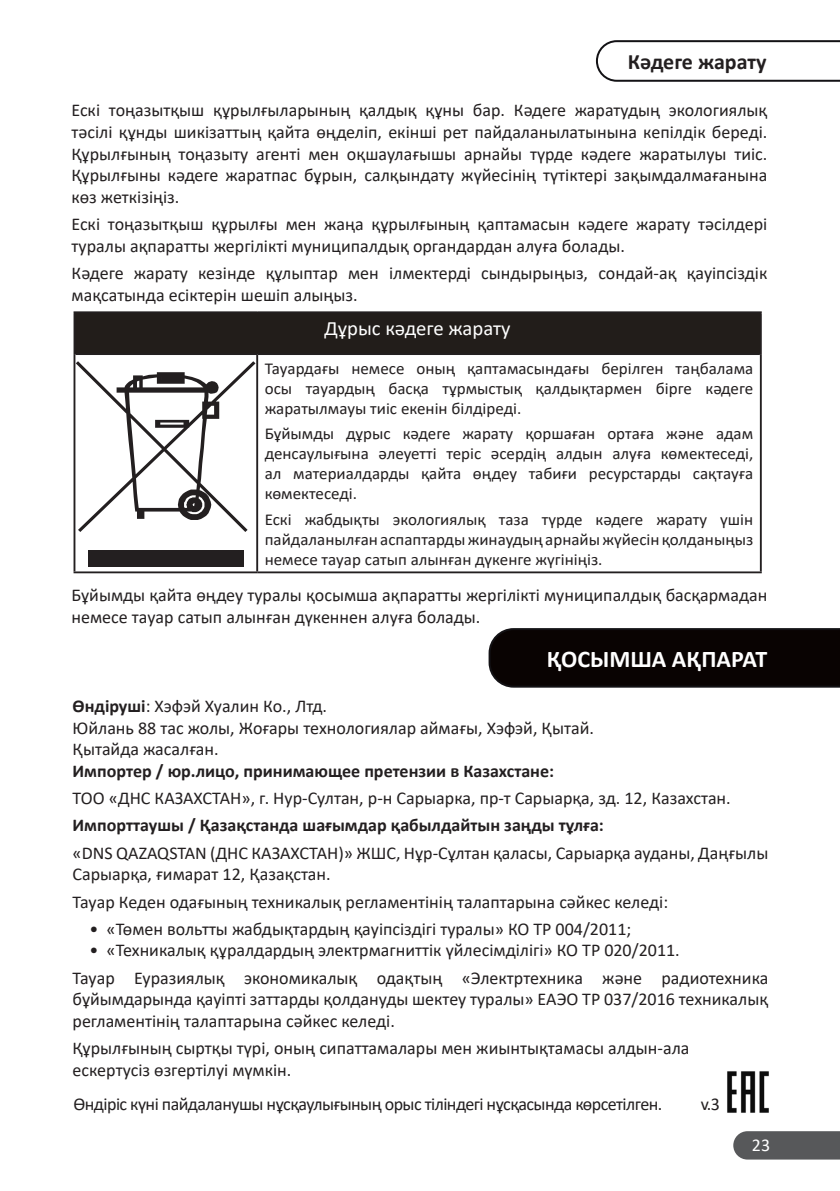
<style>
.page{position:relative;width:840px;height:1191px;background:#fff}
.page>*{position:absolute;margin:0;border:0;box-sizing:border-box;transform-origin:0 0}
.Заголовок_раздела{font:700 24px "Calibri";color:#fff}
.Подзаголовок{font:700 22px "Calibri";color:#231f20}
.t1{font:20.4px "Calibri";color:#fff}
.t2{font:18px/21.6px "Calibri";color:#231f20}
.t3{font:700 18px "Calibri";color:#231f20}
.t4{font:18px "Calibri";letter-spacing:-.03em;color:#231f20}
.t5{font:18px "Calibri";color:#fff}
.t6{font:16.6px/20px "Calibri";color:#231f20;text-align:justify}
.s1{font-weight:700}
</style>
<div class="page">
<div style="left:733px;top:1131px;width:106px;height:28px;background:#57585a"></div>
<div style="left:488px;top:628px;width:351px;height:59px;background:#090302"></div>
<div style="left:74px;top:312px;width:686px;height:42px;background:#221d1a"></div>
<hr style="left:73px;top:311px;width:184px;height:2px;background:#231f20">
<hr style="left:257px;top:311px;width:504px;height:2px;background:#231f20">
<hr style="left:75px;top:353px;width:182px;height:2px;background:#231f20">
<hr style="left:257px;top:353px;width:502px;height:2px;background:#231f20">
<hr style="left:73px;top:571px;width:184px;height:2px;background:#231f20">
<hr style="left:257px;top:571px;width:504px;height:2px;background:#231f20">
<hr style="left:73px;top:313px;width:2px;height:41px;background:#231f20">
<hr style="left:759px;top:313px;width:2px;height:41px;background:#231f20">
<hr style="left:73px;top:354px;width:2px;height:217px;background:#231f20">
<hr style="left:256px;top:355px;width:2px;height:216px;background:#231f20">
<hr style="left:759px;top:354px;width:2px;height:217px;background:#231f20">
<div style="left:88px;top:549px;width:155px;height:17px;background:#231f20"></div>
<svg style="left:76px;top:361px;width:179px;height:171px"></svg>
<svg style="left:595px;top:40px;width:244px;height:42px"></svg>
<img style="left:727px;top:1071px;width:41px;height:42px">
<p class="Подзаголовок" style="left:627px;top:46px;width:140px">Кәдеге жарату</p>
<p class="t2" style="left:72px;top:99px;width:697px;text-align:justify">Ескі тоңазытқыш құрылғыларының қалдық құны бар. Кәдеге жаратудың экологиялық тәсілі құнды шикізаттың қайта өңделіп, екінші рет пайдаланылатынына кепілдік береді.<br>Құрылғының тоңазыту агенті мен оқшаулағышы арнайы түрде кәдеге жаратылуы тиіс.<br>Құрылғыны кәдеге жаратпас бұрын, салқындату жүйесінің түтіктері зақымдалмағанына көз жеткізіңіз.</p>
<p class="t2" style="left:72px;top:213px;width:697px">Ескі тоңазытқыш құрылғы мен жаңа құрылғының қаптамасын кәдеге жарату тәсілдері туралы ақпаратты жергілікті муниципалдық органдардан алуға болады.</p>
<p class="t2" style="left:72px;top:262px;width:697px">Кәдеге жарату кезінде құлыптар мен ілмектерді сындырыңыз, сондай-ақ қауіпсіздік мақсатында есіктерін шешіп алыңыз.</p>
<p class="t1" style="left:324px;top:314px;width:187px">Дұрыс кәдеге жарату</p>
<p class="t6" style="left:264px;top:358px;width:489px">Тауардағы немесе оның қаптамасындағы берілген таңбалама осы тауардың басқа тұрмыстық қалдықтармен бірге кәдеге жаратылмауы тиіс екенін білдіреді.</p>
<p class="t6" style="left:264px;top:423px;width:489px">Бұйымды дұрыс кәдеге жарату қоршаған ортаға және адам денсаулығына әлеуетті теріс әсердің алдын алуға көмектеседі, ал материалдарды қайта өңдеу табиғи ресурстарды сақтауға көмектеседі.</p>
<p class="t6" style="left:264px;top:509px;width:489px">Ескі жабдықты экологиялық таза түрде кәдеге жарату үшін пайдаланылған аспаптарды жинаудың арнайы жүйесін қолданыңыз немесе тауар сатып алынған дүкенге жүгініңіз.</p>
<p class="t2" style="left:72px;top:584px;width:697px">Бұйымды қайта өңдеу туралы қосымша ақпаратты жергілікті муниципалдық басқармадан немесе тауар сатып алынған дүкеннен алуға болады.</p>
<p class="Заголовок_раздела" style="left:546px;top:641px;width:222px">ҚОСЫМША АҚПАРАТ</p>
<p class="t2" style="left:72px;top:695px;width:256px"><span class="s1">Өндіруші</span>: Хэфэй Хуалин Ко., Лтд.</p>
<p class="t2" style="left:72px;top:716px;width:522px">Юйлань 88 тас жолы, Жоғары технологиялар аймағы, Хэфэй, Қытай.<br>Қытайда жасалған.</p>
<p class="t3" style="left:72px;top:758px;width:483px">Импортер / юр.лицо, принимающее претензии в Казахстане:</p>
<p class="t2" style="left:72px;top:787px;width:659px">ТОО «ДНС КАЗАХСТАН», г. Нур-Султан, р-н Сарыарка, пр-т Сарыарқа, зд. 12, Казахстан.</p>
<p class="t3" style="left:72px;top:812px;width:532px">Импорттаушы / Қазақстанда шағымдар қабылдайтын заңды тұлға:</p>
<p class="t2" style="left:72px;top:841px;width:697px">«DNS QAZAQSTAN (ДНС КАЗАХСТАН)» ЖШС, Нұр-Сұлтан қаласы, Сарыарқа ауданы, Даңғылы<br>Сарыарқа, ғимарат 12, Қазақстан.</p>
<p class="t2" style="left:72px;top:890px;width:597px">Тауар Кеден одағының техникалық регламентінің талаптарына сәйкес келеді:</p>
<p class="t2" style="left:89px;top:917px;width:543px">• «Төмен вольтты жабдықтардың қауіпсіздігі туралы» КО ТР 004/2011;</p>
<p class="t2" style="left:89px;top:939px;width:591px">• «Техникалық құралдардың электрмагниттік үйлесімділігі» КО ТР 020/2011.</p>
<p class="t2" style="left:72px;top:966px;width:697px;text-align:justify">Тауар Еуразиялық экономикалық одақтың «Электртехника және радиотехника бұйымдарында қауіпті заттарды қолдануды шектеу туралы» ЕАЭО ТР 037/2016 техникалық регламентінің талаптарына сәйкес келеді.</p>
<p class="t2" style="left:72px;top:1037px;width:618px">Құрылғының сыртқы түрі, оның сипаттамалары мен жиынтықтамасы алдын-ала ескертусіз өзгертілуі мүмкін.</p>
<p class="t4" style="left:73px;top:1091px;width:590px">Өндіріс күні пайдаланушы нұсқаулығының орыс тіліндегі нұсқасында көрсетілген.</p>
<p class="t2" style="left:700px;top:1092px;width:21px">v.3</p>
<p class="t5" style="left:751px;top:1133px;width:20px">23</p>
</div>
